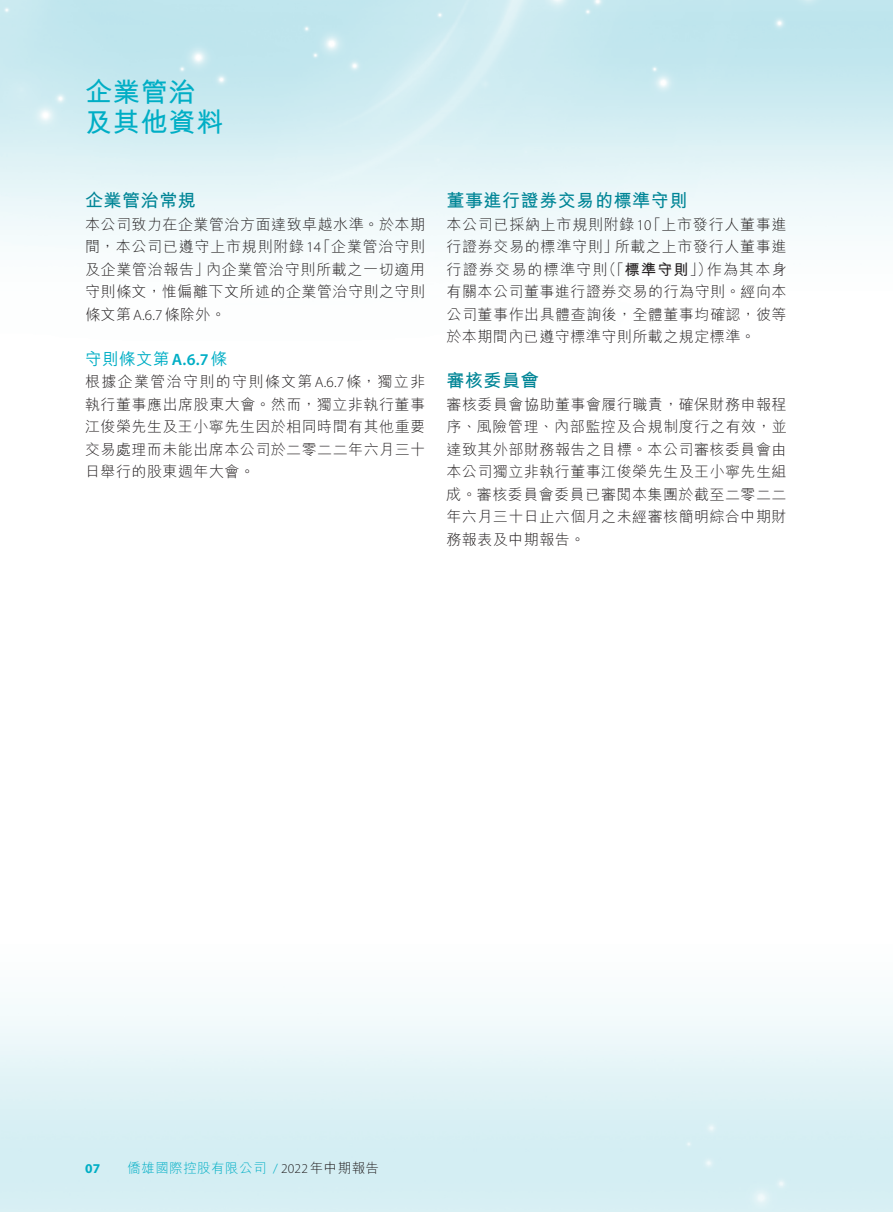
<style>
.page{position:relative;width:893px;height:1212px;background:#fff}
.page>*{position:absolute;margin:0;border:0;box-sizing:border-box;transform-origin:0 0}
.t1{font:700 27px "M Hei HK";letter-spacing:.03em;color:#00aec5}
._01_H1{font:700 18px "M Hei HK";letter-spacing:.03em;color:#008596}
._02_H2{font:500 16.5px "M Hei HK";letter-spacing:.03em;color:#00aec5}
._00_txt{font:300 15px/22.5px "M Hei HK";letter-spacing:.035em;color:#231f20}
.t2{font:300 13.5px "M Hei HK";letter-spacing:.035em;color:#231f20}
.t3{font:300 13.5px "M Hei HK";letter-spacing:.035em;color:#00aec5}
.t4{font:700 13.5px "Myriad Pro";color:#00aec5}
.s1{font-family:"Myriad Pro"}
.s2{font-family:"Myriad Pro";font-weight:600}
.s3{font-weight:700}
.s4{font-family:"Myriad Pro";color:#00aec5}
</style>
<div class="page">
<p class="t1" style="left:85px;top:72px;width:112px">企業管治</p>
<p class="t1" style="left:85px;top:102px;width:140px">及其他資料</p>
<p class="_01_H1" style="left:85px;top:188px;width:112px">企業管治常規</p>
<p class="_00_txt" style="left:85px;top:213px;width:342px;text-align:right">本公司致力在企業管治方面達致卓越水準。於本期「企業管治守則</p>
<p class="_00_txt" style="left:206px;top:235px;width:220px;text-indent:-121px">間，本公司已遵守上市規則附錄<span class="s1">14<br></span>內企業管治守則所載之一切適用</p>
<p class="_00_txt" style="left:85px;top:258px;width:342px">及企業管治報告」<br>守則條文，惟偏離下文所述的企業管治守則之守則條文第<span class="s1">A.6.7</span>條除外。</p>
<p class="_02_H2" style="left:85px;top:347px;width:144px">守則條文第<span class="s2">A.6.7</span>條</p>
<p class="_00_txt" style="left:85px;top:370px;width:342px;text-align:justify">根據企業管治守則的守則條文第<span class="s1">A.6.7</span>條，獨立非執行董事應出席股東大會。然而，獨立非執行董事江俊榮先生及王小寧先生因於相同時間有其他重要交易處理而未能出席本公司於二零二二年六月三十日舉行的股東週年大會。</p>
<p class="_01_H1" style="left:446px;top:188px;width:242px">董事進行證券交易的標準守則</p>
<p class="_00_txt" style="left:646px;top:213px;width:142px">「上市發行人董事進</p>
<p class="_00_txt" style="left:615px;top:213px;width:173px;text-indent:-168px">本公司已採納上市規則附錄<span class="s1">10<br></span>所載之上市發行人董事進</p>
<p class="_00_txt" style="left:446px;top:235px;width:173px">行證券交易的標準守則」</p>
<p class="_00_txt" style="left:601px;top:258px;width:112px">（「<span class="s3">標準守則</span>」）</p>
<p class="_00_txt" style="left:446px;top:258px;width:342px">行證券交易的標準守則<br>有關本公司董事進行證券交易的行為守則。經向本公司董事作出具體查詢後，全體董事均確認，彼等於本期間內已遵守標準守則所載之規定標準。</p>
<p class="_01_H1" style="left:446px;top:368px;width:94px">審核委員會</p>
<p class="_00_txt" style="left:446px;top:393px;width:342px;text-align:justify">審核委員會協助董事會履行職責，確保財務申報程序、風險管理、內部監控及合規制度行之有效，並達致其外部財務報告之目標。本公司審核委員會由本公司獨立非執行董事江俊榮先生及王小寧先生組成。審核委員會委員已審閱本集團於截至二零二二年六月三十日止六個月之未經審核簡明綜合中期財務報表及中期報告。</p>
<p class="_00_txt" style="left:707px;top:258px;width:81px">作為其本身</p>
<p class="t4" style="left:85px;top:1159px;width:17px">07</p>
<p class="t3" style="left:128px;top:1161px;width:141px">僑雄國際控股有限公司</p>
<p class="t2" style="left:273px;top:1161px;width:108px"><span class="s4">/</span> <span class="s1">2022</span>年中期報告</p>
</div>
